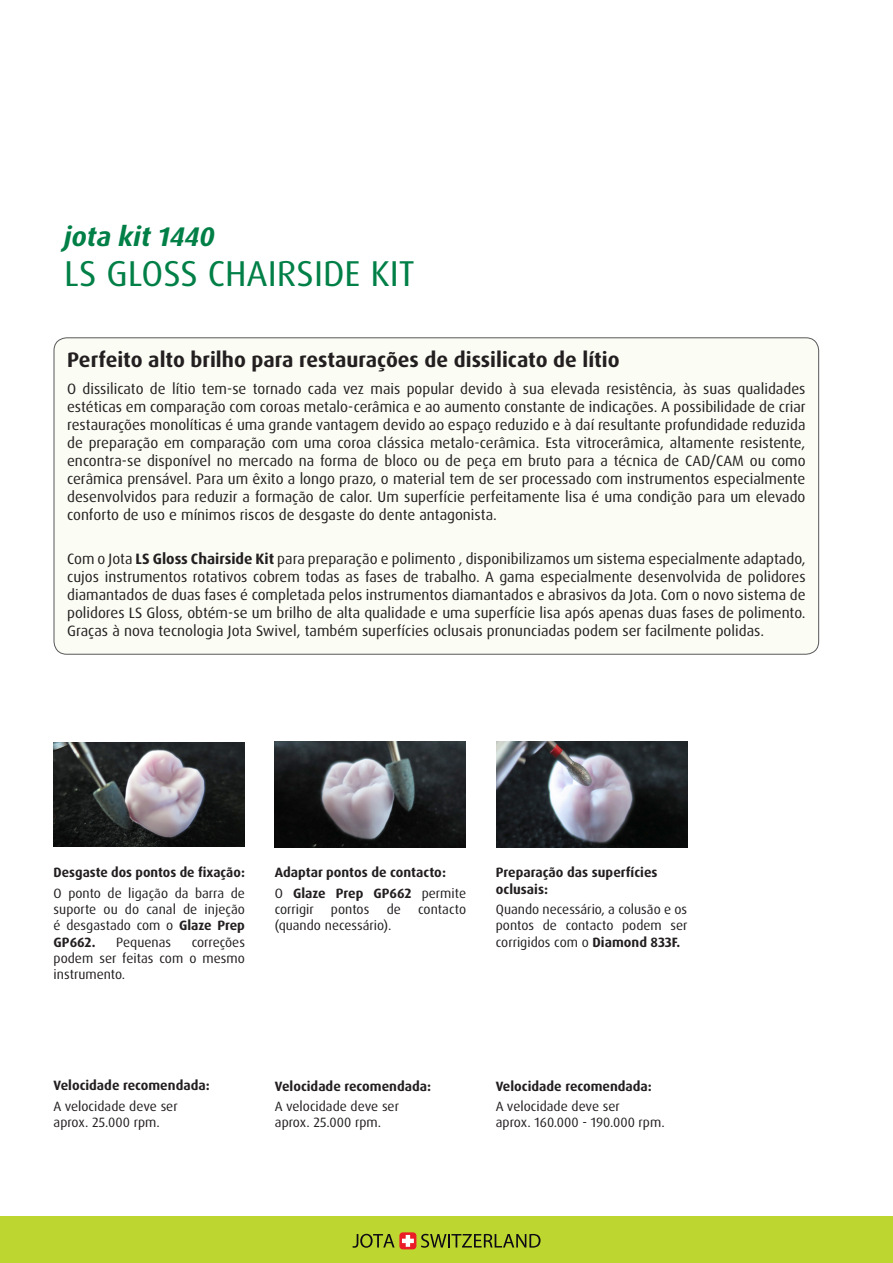
<style>
.page{position:relative;width:893px;height:1263px;background:#fff}
.page>*{position:absolute;margin:0;border:0;box-sizing:border-box;transform-origin:0 0}
.t1{font:36px "Dax OT";color:#007f46}
.t2{font:italic 700 27px "Dax OT";color:#007f46}
.t3{font:700 21px "Dax OT";color:#231f20}
.t4{font:15px/18px "Dax OT";color:#231f20;text-align:justify}
.t5{font:13.5px/16.2px "Dax OT";color:#231f20;text-align:justify}
.t6{font:700 13.5px/16.2px "Dax OT";color:#231f20}
.s1{font-weight:700}
.s2{font-weight:400}
</style>
<div class="page">
<div style="left:0;top:1217px;width:893px;height:46px;background:#bed630"></div>
<img style="left:496px;top:742px;width:191px;height:105px">
<img style="left:275px;top:742px;width:191px;height:105px">
<div style="left:54px;top:338px;width:765px;height:316px;background:#fbfcf4;border-radius:13px"></div>
<img style="left:54px;top:743px;width:191px;height:103px">
<div style="left:399px;top:1232px;width:17px;height:17px;background:#ea1c28;border-radius:3px"></div>
<svg style="left:402px;top:1235px;width:12px;height:12px"></svg>
<svg style="left:421px;top:1234px;width:119px;height:14px"></svg>
<svg style="left:352px;top:1234px;width:43px;height:14px"></svg>
<h2 class="t2" style="left:64px;top:219px;width:152px">jota kit 1440</h2>
<h1 class="t1" style="left:64px;top:251px;width:352px">LS GLOSS CHAIRSIDE KIT</h1>
<h3 class="t3" style="left:67px;top:347px;width:554px">Perfeito alto brilho para restaurações de dissilicato de lítio</h3>
<p class="t4" style="left:67px;top:380px;width:740px">O dissilicato de lítio tem-se tornado cada vez mais popular devido à sua elevada resistência, às suas qualidades estéticas em comparação com coroas metalo-cerâmica e ao aumento constante de indicações. A possibilidade de criar restaurações monolíticas é uma grande vantagem devido ao espaço reduzido e à daí resultante profundidade reduzida de preparação em comparação com uma coroa clássica metalo-cerâmica. Esta vitrocerâmica, altamente resistente, encontra-se disponível no mercado na forma de bloco ou de peça em bruto para a técnica de CAD/CAM ou como cerâmica prensável. Para um êxito a longo prazo, o material tem de ser processado com instrumentos especialmente desenvolvidos para reduzir a formação de calor. Um superfície perfeitamente lisa é uma condição para um elevado conforto de uso e mínimos riscos de desgaste do dente antagonista.</p>
<p class="t4" style="left:67px;top:550px;width:740px">Com o Jota <span class="s1">LS Gloss Chairside Kit</span> para preparação e polimento , disponibilizamos um sistema especialmente adaptado, cujos instrumentos rotativos cobrem todas as fases de trabalho. A gama especialmente desenvolvida de polidores diamantados de duas fases é completada pelos instrumentos diamantados e abrasivos da Jota. Com o novo sistema de polidores LS Gloss, obtém-se um brilho de alta qualidade e uma superfície lisa após apenas duas fases de polimento.<br>Graças à nova tecnologia Jota Swivel, também superfícies oclusais pronunciadas podem ser facilmente polidas.</p>
<p class="t6" style="left:54px;top:865px;width:193px">Desgaste dos pontos de fixação:</p>
<p class="t5" style="left:54px;top:885px;width:193px">O ponto de ligação da barra de suporte ou do canal de injeção é desgastado com o <span class="s1">Glaze Prep GP662.</span></p>
<p class="t5" style="left:54px;top:934px;width:193px;text-indent:138px">correções podem ser feitas com o mesmo instrumento.</p>
<p class="t5" style="left:116px;top:934px;width:56px">Pequenas</p>
<p class="t6" style="left:275px;top:863px;width:193px;line-height:20.4px">Adaptar pontos de contacto:<br><span class="s2">O</span> Glaze Prep GP662 <span class="s2">permite</span></p>
<p class="t5" style="left:275px;top:901px;width:41px">corrigir</p>
<p class="t5" style="left:331px;top:901px;width:40px">pontos</p>
<p class="t5" style="left:387px;top:901px;width:16px">de</p>
<p class="t5" style="left:418px;top:901px;width:49px">contacto</p>
<p class="t5" style="left:275px;top:918px;width:118px">(quando necessário).</p>
<p class="t6" style="left:496px;top:865px;width:163px">Preparação das superfícies oclusais:</p>
<p class="t5" style="left:496px;top:901px;width:193px">Quando necessário, a colusão e os pontos de contacto podem ser corrigidos com o <span class="s1">Diamond 833F.</span></p>
<p class="t6" style="left:54px;top:1078px;width:158px">Velocidade recomendada:</p>
<p class="t5" style="left:54px;top:1098px;width:126px">A velocidade deve ser aprox. 25.000 rpm.</p>
<p class="t6" style="left:275px;top:1078px;width:158px">Velocidade recomendada:</p>
<p class="t5" style="left:275px;top:1098px;width:126px">A velocidade deve ser aprox. 25.000 rpm.</p>
<p class="t6" style="left:496px;top:1078px;width:158px">Velocidade recomendada:</p>
<p class="t5" style="left:496px;top:1098px;width:170px">A velocidade deve ser<br>aprox. 160.000 - 190.000 rpm.</p>
</div>
